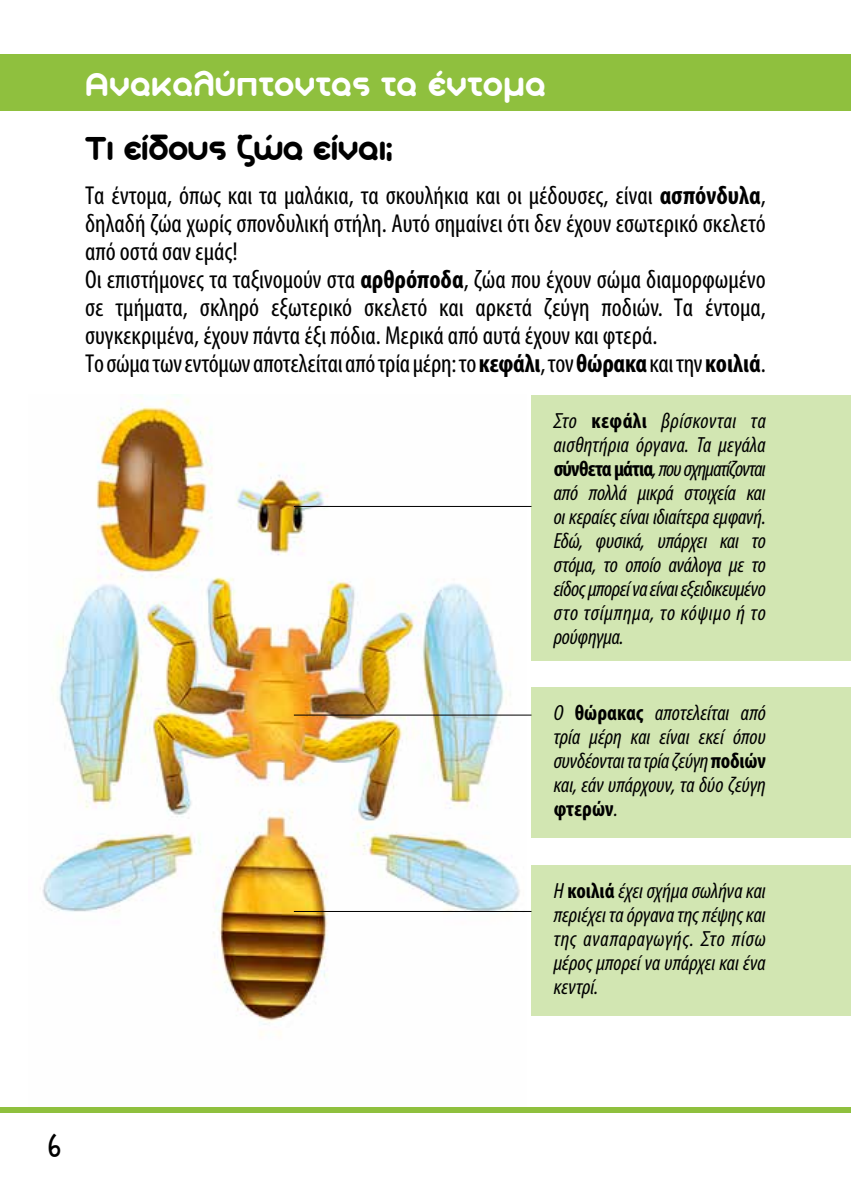
<style>
.page{position:relative;width:851px;height:1191px;background:#fff}
.page>*{position:absolute;margin:0;border:0;box-sizing:border-box;transform-origin:0 0}
.t1{font:36px "Aka Acid GR Soft Ice Cream";letter-spacing:.02em;color:#fff}
.t2{font:36px "Aka Acid GR Soft Ice Cream";color:#000}
.t3{font:condensed 26px/28px "Myriad Pro";color:#000}
.t4{font:24px "KG She Persisted";color:#000}
.t5{font:italic condensed 22px/24px "Myriad Pro";color:#000;text-align:justify}
.s1{font-weight:700}
.s2{font-weight:700;font-style:normal}
</style>
<div class="page">
<div style="left:0;top:54px;width:850px;height:57px;background:#8fc03e"></div>
<div style="left:531px;top:395px;width:319px;height:265px;background:#d2e6b2"></div>
<div style="left:531px;top:687px;width:319px;height:151px;background:#d2e6b2"></div>
<div style="left:531px;top:864px;width:319px;height:151px;background:#d2e6b2"></div>
<div style="left:0;top:1107px;width:850px;height:5px;background:#8fc03e"></div>
<img style="left:42px;top:394px;width:485px;height:642px">
<hr style="left:294px;top:506px;width:237px;height:1px;background:#000">
<hr style="left:294px;top:714px;width:237px;height:1px;background:#000">
<hr style="left:294px;top:911px;width:237px;height:1px;background:#000">
<h1 class="t1" style="left:85px;top:66px;width:462px">Ανακαλύπτοντας τα έντομα</h1>
<h1 class="t2" style="left:85px;top:130px;width:309px">Τι είδους ζώα είναι;</h1>
<p class="t3" style="left:85px;top:181px;width:682px">Τα έντομα, όπως και τα μαλάκια, τα σκουλήκια και οι μέδουσες, είναι <span class="s1">ασπόνδυλα</span>, δηλαδή ζώα χωρίς σπονδυλική στήλη. Αυτό σημαίνει ότι δεν έχουν εσωτερικό σκελετό από οστά σαν εμάς!<br>Οι επιστήμονες τα ταξινομούν στα <span class="s1">αρθρόποδα</span>, ζώα που έχουν σώμα διαμορφωμένο σε τμήματα, σκληρό εξωτερικό σκελετό και αρκετά ζεύγη ποδιών. Τα έντομα, συγκεκριμένα, έχουν πάντα έξι πόδια. Μερικά από αυτά έχουν και φτερά.<br>Το σώμα των εντόμων αποτελείται από τρία μέρη: το <span class="s1">κεφάλι</span>, τον <span class="s1">θώρακα</span> και την <span class="s1">κοιλιά</span>.</p>
<p class="t5" style="left:553px;top:408px;width:214px">Στο <span class="s2">κεφάλι</span> βρίσκονται τα αισθητήρια όργανα. Τα μεγάλα <span class="s2">σύνθετα μάτια</span>, που σχηματίζονται από πολλά μικρά στοιχεία και οι κεραίες είναι ιδιαίτερα εμφανή.<br>Εδώ, φυσικά, υπάρχει και το στόμα, το οποίο ανάλογα με το είδος μπορεί να είναι εξειδικευμένο στο τσίμπημα, το κόψιμο ή το ρούφηγμα.</p>
<p class="t5" style="left:553px;top:701px;width:214px">Ο <span class="s2">θώρακας</span> αποτελείται από τρία μέρη και είναι εκεί όπου συνδέονται τα τρία ζεύγη <span class="s2">ποδιών </span>και, εάν υπάρχουν, τα δύο ζεύγη <span class="s2">φτερών</span>.</p>
<p class="t5" style="left:553px;top:878px;width:214px">Η <span class="s2">κοιλιά</span> έχει σχήμα σωλήνα και περιέχει τα όργανα της πέψης και της αναπαραγωγής. Στο πίσω μέρος μπορεί να υπάρχει και ένα κεντρί.</p>
<p class="t4" style="left:49px;top:1127px;width:14px">6</p>
</div>
